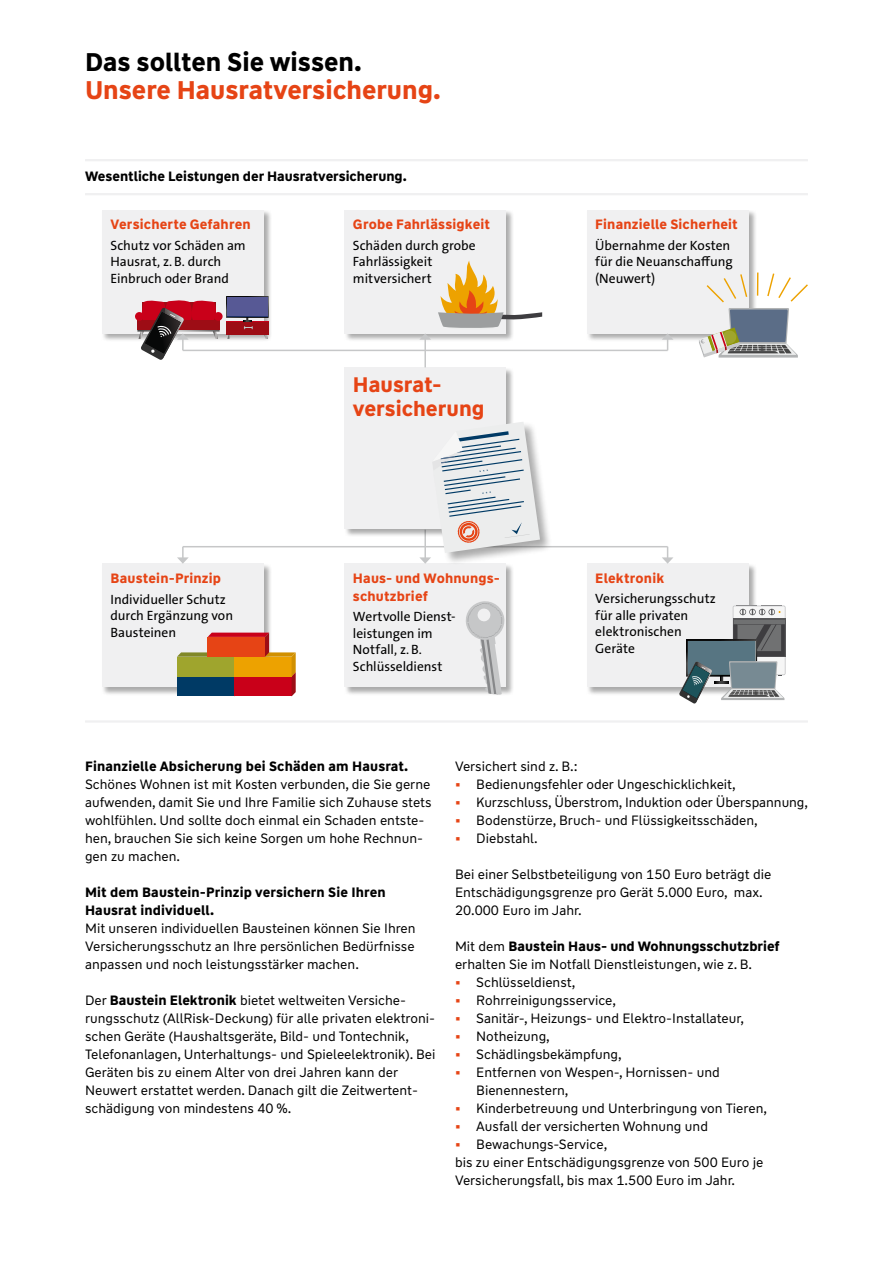
<style>
.page{position:relative;width:893px;height:1263px;background:#fff}
.page>*{position:absolute;margin:0;border:0;box-sizing:border-box;transform-origin:0 0}
.t1{font:700 25.5px "WW Type";color:#e64415}
.t2{font:700 25.5px "WW Type";color:#000}
.t3{font:700 21px/24px "WW Type";color:#e64415}
.t4{font:13.5px/18px "WW Type";color:#000}
.t5{font:13.5px/16.5px "The Sans Os F";color:#000}
.t6{font:700 13.5px/18px "WW Type";letter-spacing:.01em;color:#000}
.t7{font:700 13.5px/18px "WW Type";letter-spacing:.015em;color:#e64415}
.s1{font-weight:700}
.s2{font-weight:700;color:#e64415}
</style>
<div class="page">
<hr style="left:85px;top:159px;width:723px;height:2px;background:#f0f0f1">
<hr style="left:85px;top:193px;width:723px;height:2px;background:#f0f0f1">
<hr style="left:85px;top:720px;width:723px;height:3px;background:#f0f0f1">
<div style="left:586px;top:563px;width:171px;height:133px;background:#000;opacity:.33"></div>
<div style="left:587px;top:564px;width:161px;height:123px;background:#f0f0f1"></div>
<div style="left:102px;top:210px;width:170px;height:132px;background:#000;opacity:.33"></div>
<div style="left:102px;top:210px;width:162px;height:123px;background:#f0f0f1"></div>
<div style="left:344px;top:210px;width:171px;height:132px;background:#000;opacity:.33"></div>
<div style="left:344px;top:210px;width:162px;height:123px;background:#f0f0f1"></div>
<div style="left:102px;top:563px;width:170px;height:133px;background:#000;opacity:.33"></div>
<div style="left:102px;top:564px;width:162px;height:123px;background:#f0f0f1"></div>
<div style="left:344px;top:563px;width:171px;height:133px;background:#000;opacity:.33"></div>
<div style="left:344px;top:564px;width:162px;height:123px;background:#f0f0f1"></div>
<div style="left:586px;top:210px;width:171px;height:132px;background:#000;opacity:.33"></div>
<div style="left:587px;top:210px;width:161px;height:123px;background:#f0f0f1"></div>
<svg style="left:177px;top:547px;width:12px;height:17px"></svg>
<svg style="left:662px;top:547px;width:11px;height:17px"></svg>
<hr style="left:183px;top:546px;width:485px;height:1px;background:#c6c7c8">
<div style="left:344px;top:367px;width:171px;height:171px;background:#000;opacity:.33"></div>
<div style="left:344px;top:367px;width:162px;height:162px;background:#f0f0f1"></div>
<hr style="left:424px;top:339px;width:2px;height:28px;background:#c6c7c8">
<svg style="left:419px;top:333px;width:12px;height:7px"></svg>
<svg style="left:662px;top:333px;width:11px;height:17px"></svg>
<hr style="left:183px;top:350px;width:485px;height:1px;background:#c6c7c8">
<svg style="left:177px;top:633px;width:119px;height:63px"></svg>
<div style="left:208px;top:637px;width:57px;height:20px;background:#e64415"></div>
<div style="left:432px;top:421px;width:121px;height:145px;background:#000;opacity:.33"></div>
<svg style="left:419px;top:422px;width:121px;height:142px"></svg>
<svg style="left:135px;top:312px;width:9px;height:9px"></svg>
<div style="left:214px;top:312px;width:9px;height:9px;background:#c90019;border-radius:50%"></div>
<svg style="left:226px;top:296px;width:43px;height:43px"></svg>
<div style="left:227px;top:297px;width:40px;height:19px;background:#575995"></div>
<hr style="left:227px;top:316px;width:40px;height:1px;background:#203367">
<svg style="left:137px;top:300px;width:83px;height:60px"></svg>
<svg style="left:438px;top:261px;width:104px;height:68px"></svg>
<svg style="left:707px;top:274px;width:40px;height:28px"></svg>
<svg style="left:757px;top:273px;width:1px;height:23px"></svg>
<svg style="left:767px;top:273px;width:41px;height:29px"></svg>
<svg style="left:699px;top:308px;width:99px;height:50px"></svg>
<div style="left:733px;top:606px;width:52px;height:68px;background:#f6f6f6"></div>
<svg style="left:733px;top:618px;width:53px;height:39px"></svg>
<hr style="left:734px;top:620px;width:50px;height:3px;background:#707172">
<svg style="left:737px;top:605px;width:45px;height:10px"></svg>
<svg style="left:679px;top:624px;width:106px;height:79px"></svg>
<svg style="left:464px;top:601px;width:42px;height:95px"></svg>
<h1 class="t2" style="left:85px;top:45px;width:278px">Das sollten Sie wissen.</h1>
<h1 class="t1" style="left:85px;top:73px;width:357px">Unsere Hausratversicherung.</h1>
<p class="t6" style="left:85px;top:168px;width:323px">Wesentliche Leistungen der Hausratversicherung.</p>
<p class="t7" style="left:111px;top:215px;width:142px">Versicherte Gefahren</p>
<p class="t5" style="left:111px;top:237px;width:137px">Schutz vor Schäden am<br>Hausrat, z.B. durch<br>Einbruch oder Brand</p>
<p class="t7" style="left:111px;top:569px;width:112px">Baustein-Prinzip</p>
<p class="t5" style="left:111px;top:591px;width:124px">Individueller Schutz durch Ergänzung von<br>Bausteinen</p>
<p class="t7" style="left:353px;top:215px;width:139px">Grobe Fahrlässigkeit</p>
<p class="t5" style="left:353px;top:237px;width:124px">Schäden durch grobe<br>Fahrlässigkeit mitversichert</p>
<h2 class="t3" style="left:353px;top:373px;width:133px">Hausrat&shy;versicherung</h2>
<p class="t7" style="left:353px;top:569px;width:149px">Haus- und Wohnungs&shy;schutzbrief</p>
<p class="t5" style="left:353px;top:609px;width:104px">Wertvolle Dienst&shy;leistungen im<br>Notfall, z.B.<br>Schlüsseldienst</p>
<p class="t7" style="left:595px;top:215px;width:144px">Finanzielle Sicherheit</p>
<p class="t5" style="left:595px;top:237px;width:139px">Übernahme der Kosten für die Neuanschaffung (Neuwert)</p>
<p class="t7" style="left:595px;top:569px;width:70px">Elektronik</p>
<p class="t5" style="left:595px;top:591px;width:122px">Versicherungsschutz für alle privaten elektronischen<br>Geräte</p>
<p class="t6" style="left:85px;top:757px;width:325px">Finanzielle Absicherung bei Schäden am Hausrat.</p>
<p class="t4" style="left:85px;top:775px;width:348px">Schönes Wohnen ist mit Kosten verbunden, die Sie gerne aufwenden, damit Sie und Ihre Familie sich Zuhause stets wohlfühlen. Und sollte doch einmal ein Schaden entste&shy;hen, brauchen Sie sich keine Sorgen um hohe Rechnun&shy;gen zu machen.</p>
<p class="t6" style="left:85px;top:883px;width:302px">Mit dem Baustein-Prinzip versichern Sie Ihren<br>Hausrat individuell.</p>
<p class="t4" style="left:85px;top:919px;width:332px;text-align:justify">Mit unseren individuellen Bausteinen können Sie Ihren Versicherungsschutz an Ihre persönlichen Bedürfnisse anpassen und noch leistungsstärker machen.</p>
<p class="t4" style="left:85px;top:991px;width:352px">Der <span class="s1">Baustein Elektronik</span> bietet weltweiten Versiche&shy;rungsschutz (AllRisk-Deckung) für alle privaten elektroni&shy;schen Geräte (Haushaltsgeräte, Bild- und Tontechnik, Telefonanlagen, Unterhaltungs- und Spieleelektronik). Bei Geräten bis zu einem Alter von drei Jahren kann der Neuwert erstattet werden. Danach gilt die Zeitwertent&shy;schädigung von mindestens 40 %.</p>
<p class="t4" style="left:455px;top:757px;width:124px">Versichert sind z. B.:</p>
<p class="t4" style="left:455px;top:775px;width:282px"><span class="s2">•</span> Bedienungsfehler oder Ungeschicklichkeit,</p>
<p class="t4" style="left:455px;top:793px;width:355px"><span class="s2">•</span> Kurzschluss, Überstrom, Induktion oder Überspannung,</p>
<p class="t4" style="left:455px;top:811px;width:304px"><span class="s2">•</span> Bodenstürze, Bruch- und Flüssigkeitsschäden,</p>
<p class="t4" style="left:455px;top:829px;width:84px"><span class="s2">•</span> Diebstahl.</p>
<p class="t4" style="left:455px;top:865px;width:318px">Bei einer Selbstbeteiligung von 150 Euro beträgt die<br>Entschädigungsgrenze pro Gerät 5.000 Euro, max.<br>20.000 Euro im Jahr.</p>
<p class="t4" style="left:455px;top:937px;width:326px">Mit dem <span class="s1">Baustein Haus- und Wohnungsschutzbrief </span>erhalten Sie im Notfall Dienstleistungen, wie z. B.</p>
<p class="t4" style="left:455px;top:973px;width:122px"><span class="s2">•</span> Schlüsseldienst,</p>
<p class="t4" style="left:455px;top:991px;width:163px"><span class="s2">•</span> Rohrreinigungsservice,</p>
<p class="t4" style="left:455px;top:1009px;width:291px"><span class="s2">•</span> Sanitär-, Heizungs- und Elektro-Installateur,</p>
<p class="t4" style="left:455px;top:1027px;width:96px"><span class="s2">•</span> Notheizung,</p>
<p class="t4" style="left:455px;top:1045px;width:168px"><span class="s2">•</span> Schädlingsbekämpfung,</p>
<p class="t4" style="left:476px;top:1063px;width:245px;text-indent:-21px"><span class="s2">•</span> Entfernen von Wespen-, Hornissen- und<br>Bienennestern,</p>
<p class="t4" style="left:455px;top:1099px;width:314px"><span class="s2">•</span> Kinderbetreuung und Unterbringung von Tieren,</p>
<p class="t4" style="left:455px;top:1117px;width:255px"><span class="s2">•</span> Ausfall der versicherten Wohnung und</p>
<p class="t4" style="left:455px;top:1135px;width:310px"><span class="s2">•</span> Bewachungs-Service,<br>bis zu einer Entschädigungsgrenze von 500 Euro je<br>Versicherungsfall, bis max 1.500 Euro im Jahr.</p>
</div>
